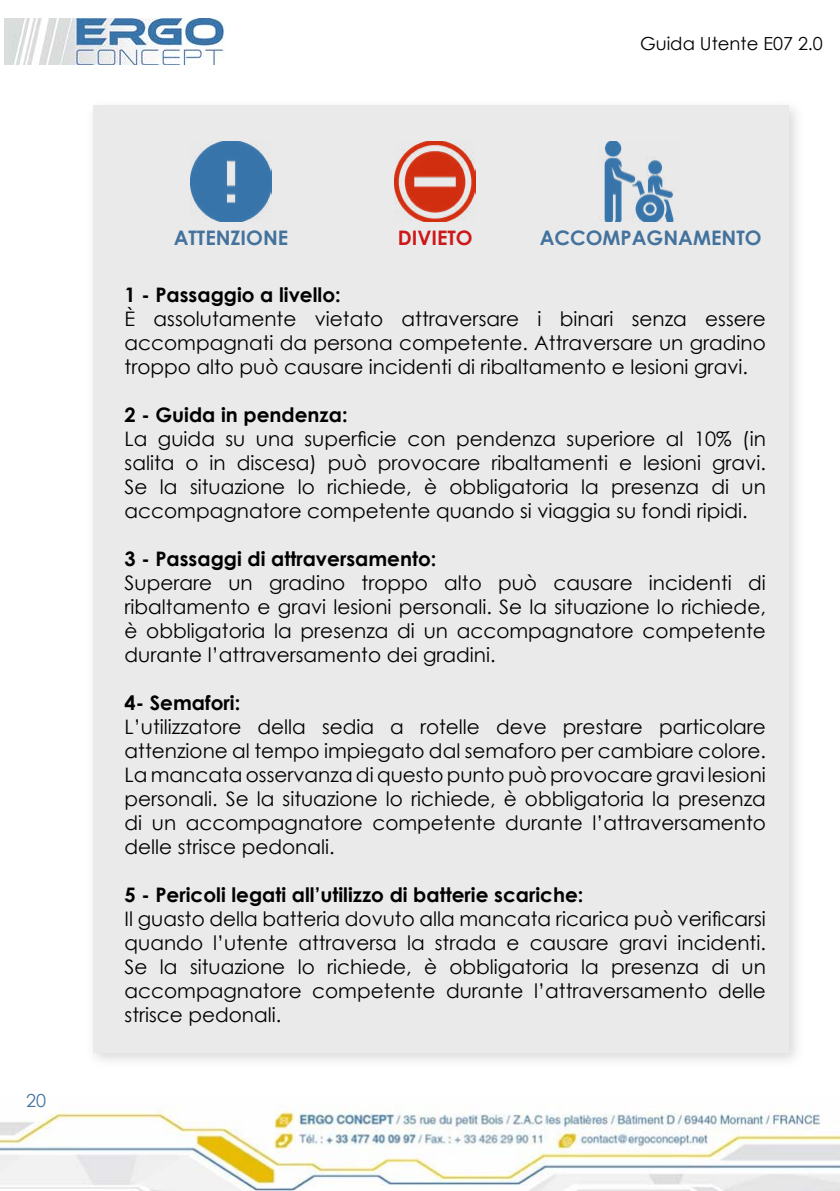
<style>
.page{position:relative;width:840px;height:1191px;background:#fff}
.page>*{position:absolute;margin:0;border:0;box-sizing:border-box;transform-origin:0 0}
.t1{font:20px/24px "Century Gothic";color:#000;text-align:justify}
.t2{font:700 20px "Century Gothic";color:#000}
.t3{font:700 20px "Century Gothic";color:#43729d}
.t4{font:700 20px "Century Gothic";color:#cd1719}
.t5{font:18px "Century Gothic";color:#000}
.t6{font:18px "Century Gothic";color:#43729d}
</style>
<div class="page">
<img style="left:5px;top:18px;width:219px;height:47px">
<img style="left:0;top:1105px;width:840px;height:86px">
<div style="left:85px;top:98px;width:718px;height:970px;background:#cecece;opacity:.75"></div>
<div style="left:93px;top:106px;width:695px;height:947px;background:#eaeaea"></div>
<img style="left:190px;top:141px;width:81px;height:81px">
<img style="left:394px;top:141px;width:81px;height:81px">
<img style="left:604px;top:141px;width:71px;height:81px">
<p class="t6" style="left:26px;top:1087px;width:21px">20</p>
<p class="t5" style="left:639px;top:30px;width:184px">Guida Utente E07 2.0</p>
<p class="t3" style="left:174px;top:222px;width:116px">ATTENZIONE</p>
<p class="t4" style="left:397px;top:222px;width:76px">DIVIETO</p>
<p class="t3" style="left:539px;top:222px;width:223px">ACCOMPAGNAMENTO</p>
<p class="t2" style="left:124px;top:280px;width:218px">1 - Passaggio a livello:</p>
<p class="t1" style="left:124px;top:306px;width:642px">È assolutamente vietato attraversare i binari senza essere accompagnati da persona competente. Attraversare un gradino troppo alto può causare incidenti di ribaltamento e lesioni gravi.</p>
<p class="t2" style="left:124px;top:400px;width:224px">2 - Guida in pendenza:</p>
<p class="t1" style="left:124px;top:426px;width:642px">La guida su una superficie con pendenza superiore al 10% (in salita o in discesa) può provocare ribaltamenti e lesioni gravi.<br>Se la situazione lo richiede, è obbligatoria la presenza di un accompagnatore competente quando si viaggia su fondi ripidi.</p>
<p class="t2" style="left:124px;top:544px;width:313px">3 - Passaggi di attraversamento:</p>
<p class="t1" style="left:124px;top:570px;width:642px">Superare un gradino troppo alto può causare incidenti di ribaltamento e gravi lesioni personali. Se la situazione lo richiede, è obbligatoria la presenza di un accompagnatore competente durante l’attraversamento dei gradini.</p>
<p class="t2" style="left:124px;top:688px;width:117px">4- Semafori:</p>
<p class="t1" style="left:124px;top:714px;width:642px">L’utilizzatore della sedia a rotelle deve prestare particolare attenzione al tempo impiegato dal semaforo per cambiare colore.<br>La mancata osservanza di questo punto può provocare gravi lesioni personali. Se la situazione lo richiede, è obbligatoria la presenza di un accompagnatore competente durante l’attraversamento delle strisce pedonali.</p>
<p class="t2" style="left:124px;top:880px;width:460px">5 - Pericoli legati all’utilizzo di batterie scariche:</p>
<p class="t1" style="left:124px;top:906px;width:642px">Il guasto della batteria dovuto alla mancata ricarica può verificarsi quando l’utente attraversa la strada e causare gravi incidenti.<br>Se la situazione lo richiede, è obbligatoria la presenza di un accompagnatore competente durante l’attraversamento delle strisce pedonali.</p>
</div>
